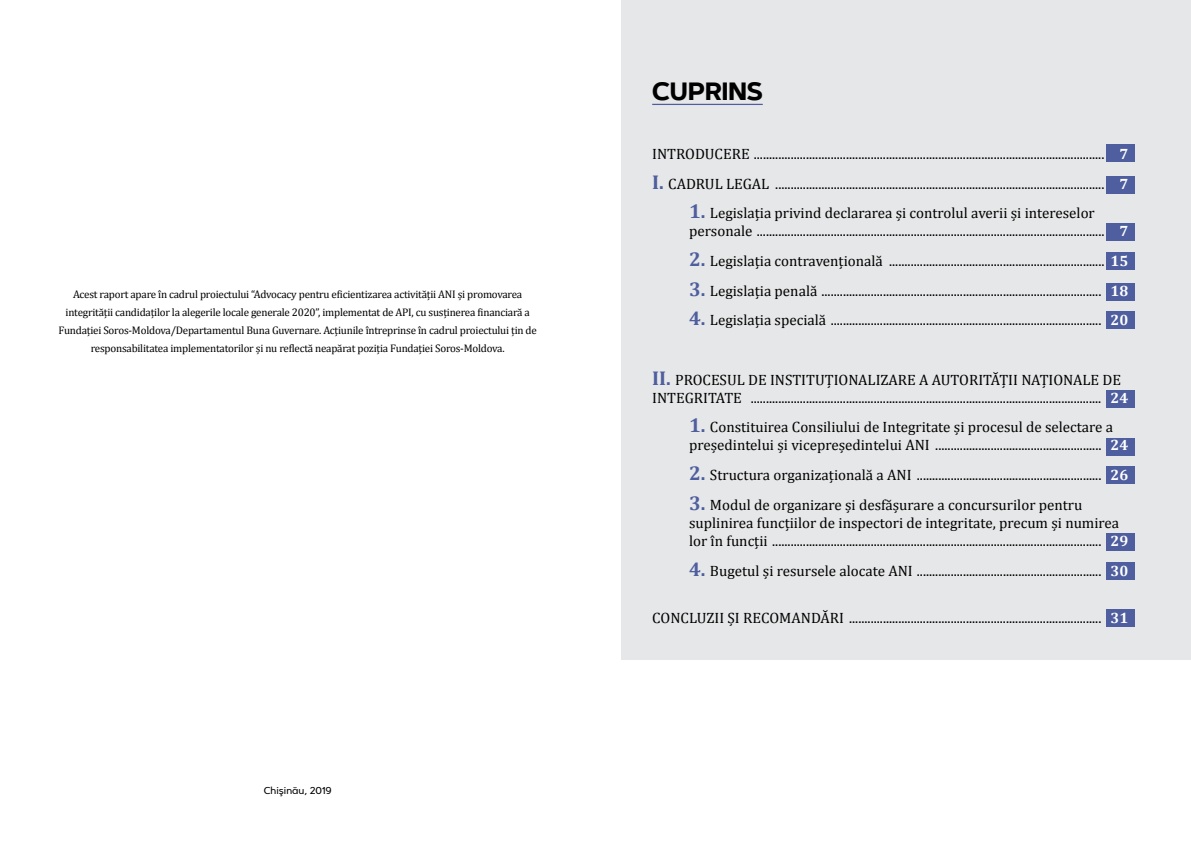
<style>
.page{position:relative;width:1191px;height:842px;background:#fff}
.page>*{position:absolute;margin:0;border:0;box-sizing:border-box;transform-origin:0 0}
.t1{font:700 25px "Artegra Sans Alt";color:#000}
.t2{font:15px/18px "Cambria";color:#000}
.t3{font:11px/18px "Cambria";letter-spacing:-.02em;color:#000;text-align:center}
.t4{font:500 10px "Artegra Sans Alt";color:#000}
.s1{font-weight:700;color:#fff}
.s2{font-weight:700;font-size:20px;color:#4e5e9e}
</style>
<div class="page">
<div style="left:621px;top:0;width:570px;height:659px;background:#e6e7e8"></div>
<div style="left:1106px;top:609px;width:28px;height:18px;background:#4e5e9e"></div>
<div style="left:1106px;top:562px;width:28px;height:18px;background:#4e5e9e"></div>
<div style="left:1106px;top:533px;width:28px;height:18px;background:#4e5e9e"></div>
<div style="left:1106px;top:466px;width:28px;height:18px;background:#4e5e9e"></div>
<div style="left:1106px;top:438px;width:28px;height:18px;background:#4e5e9e"></div>
<div style="left:1106px;top:390px;width:28px;height:18px;background:#4e5e9e"></div>
<div style="left:1106px;top:311px;width:28px;height:18px;background:#4e5e9e"></div>
<div style="left:1106px;top:283px;width:28px;height:17px;background:#4e5e9e"></div>
<div style="left:1106px;top:252px;width:28px;height:18px;background:#4e5e9e"></div>
<div style="left:1106px;top:223px;width:28px;height:18px;background:#4e5e9e"></div>
<div style="left:1106px;top:176px;width:28px;height:18px;background:#4e5e9e"></div>
<div style="left:1106px;top:145px;width:28px;height:17px;background:#4e5e9e"></div>
<hr style="left:652px;top:104px;width:110px;height:1px;background:#4e5e9e">
<p class="t3" style="left:58px;top:285px;width:480px">Acest raport apare în cadrul proiectului “Advocacy pentru eficientizarea activității ANI și promovarea integrității candidaților la alegerile locale generale 2020”, implementat de API, cu susținerea financiară a Fundației Soros-Moldova/Departamentul Buna Guvernare. Acțiunile întreprinse în cadrul proiectului țin de responsabilitatea implementatorilor și nu reflectă neapărat poziția Fundației Soros-Moldova.</p>
<p class="t4" style="left:264px;top:783px;width:69px">Chişinău, 2019</p>
<h1 class="t1" style="left:652px;top:73px;width:112px">CUPRINS</h1>
<p class="t2" style="left:652px;top:139px;width:478px;line-height:29.7px">INTRODUCERE .................................................................................................................. <span class="s1">7<br></span><span class="s2">I.</span> CADRUL LEGAL ........................................................................................................... <span class="s1">7</span></p>
<p class="t2" style="left:689px;top:204px;width:441px"><span class="s2">1.</span> Legislația privind declararea și controlul averii și intereselor personale ................................................................................................................. <span class="s1">7</span></p>
<p class="t2" style="left:689px;top:252px;width:441px"><span class="s2">2.</span> Legislația contravențională ...................................................................... <span class="s1">15</span></p>
<p class="t2" style="left:689px;top:282px;width:441px"><span class="s2">3.</span> Legislația penală ........................................................................................... <span class="s1">18</span></p>
<p class="t2" style="left:689px;top:311px;width:441px"><span class="s2">4.</span> Legislația specială ........................................................................................ <span class="s1">20</span></p>
<p class="t2" style="left:652px;top:371px;width:477px"><span class="s2">II.</span> PROCESUL DE INSTITUȚIONALIZARE A AUTORITĂȚII NAȚIONALE DE<br>INTEGRITATE .................................................................................................................. <span class="s1">24</span></p>
<p class="t2" style="left:689px;top:418px;width:441px"><span class="s2">1.</span> Constituirea Consiliului de Integritate și procesul de selectare a președintelui și vicepreședintelui ANI ...................................................... <span class="s1">24</span></p>
<p class="t2" style="left:689px;top:466px;width:441px"><span class="s2">2.</span> Structura organizațională a ANI ............................................................ <span class="s1">26</span></p>
<p class="t2" style="left:689px;top:496px;width:441px"><span class="s2">3.</span> Modul de organizare și desfășurare a concursurilor pentru suplinirea funcțiilor de inspectori de integritate, precum și numirea lor în funcții ........................................................................................................... <span class="s1">29</span></p>
<p class="t2" style="left:689px;top:561px;width:441px"><span class="s2">4.</span> Bugetul și resursele alocate ANI ............................................................ <span class="s1">30</span></p>
<p class="t2" style="left:652px;top:609px;width:477px">CONCLUZII ȘI RECOMANDĂRI .................................................................................. <span class="s1">31</span></p>
</div>
